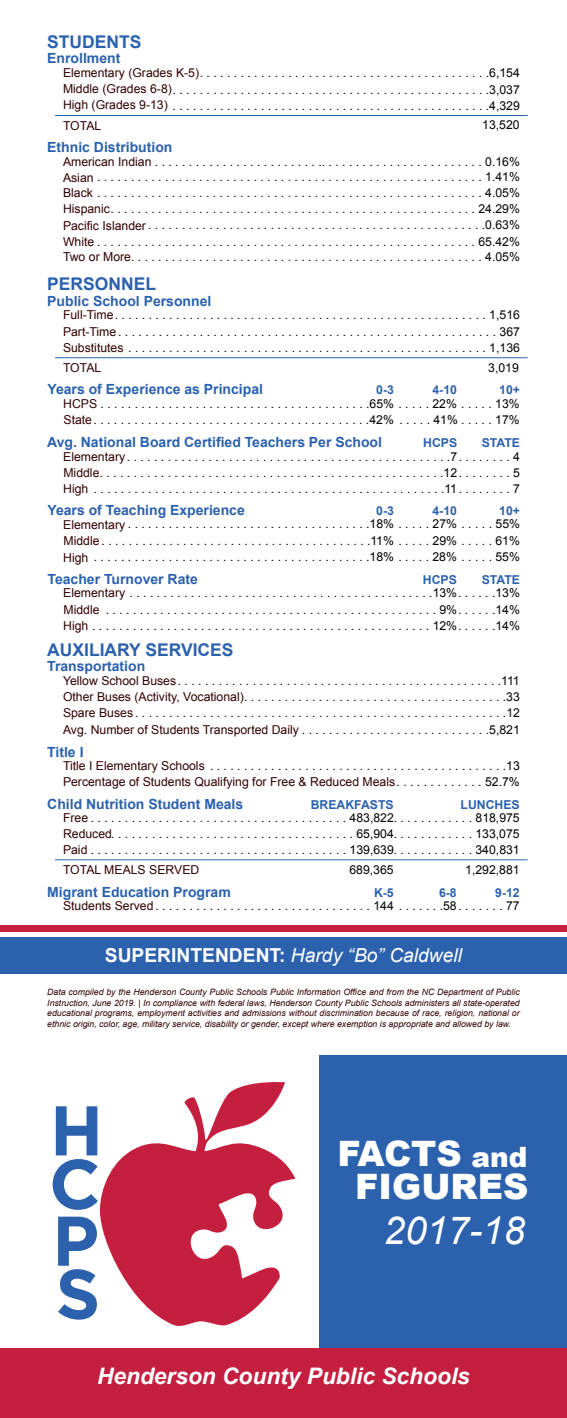
<style>
.page{position:relative;width:567px;height:1418px;background:#fff}
.page>*{position:absolute;margin:0;border:0;box-sizing:border-box;transform-origin:0 0}
.t1{font:italic 38.5px "Arial";color:#fff}
.t2{font:900 35px "Arial";color:#fff}
.t3{font:italic 700 22.75px "Arial";color:#fff}
.t4{font:italic 19.25px "Arial";color:#fff}
.t5{font:700 17.5px "Arial";color:#2b61ad}
.t6{font:700 14px "Arial";color:#2b61ad}
.t7{font:12.25px/16.1px "Arial";color:#000;text-align:justify}
.t8{font:12.25px/15.9px "Arial";color:#040503;text-align:justify}
.t9{font:12.25px/16.3px "Arial";color:#300}
.t10{font:700 12.25px "Arial";color:#2b61ad}
.t11{font:italic 8.75px/10.5px "Arial";color:#300;text-align:justify}
.s1{color:#300}
.s2{color:#000}
.s3{color:#040503}
.s4{font-weight:700;font-style:normal}
.s5{font-size:28px}
</style>
<div class="page">
<div style="left:0;top:925px;width:567px;height:6px;background:#c51f3f"></div>
<hr style="left:55px;top:357px;width:473px;height:1px;background:#2b61ad">
<hr style="left:55px;top:859px;width:473px;height:1px;background:#2b61ad">
<hr style="left:55px;top:115px;width:473px;height:1px;background:#2b61ad">
<div style="left:0;top:937px;width:567px;height:36px;background:#2b61ad"></div>
<div style="left:320px;top:1055px;width:247px;height:301px;background:#2b61ad"></div>
<div style="left:0;top:1348px;width:567px;height:70px;background:#c51f3f"></div>
<svg style="left:100px;top:1082px;width:195px;height:244px;fill:#c51f3f"></svg>
<svg style="left:53px;top:1106px;width:45px;height:103px"></svg>
<svg style="left:58px;top:1216px;width:39px;height:103px"></svg>
<p class="t5" style="left:47px;top:30px;width:96px">STUDENTS</p>
<p class="t6" style="left:47px;top:48px;width:75px">Enrollment</p>
<p class="t7" style="left:63px;top:64px;width:458px;line-height:17px"><span class="s1">Elementary (Grades K-5)</span>. . . . . . . . . . . . . . . . . . . . . . . . . . . . . . . . . . . . . . . . . . .6,154<br><span class="s1">Middle (Grades 6-8)</span>. . . . . . . . . . . . . . . . . . . . . . . . . . . . . . . . . . . . . . . . . . . . . . .3,037</p>
<p class="t7" style="left:63px;top:97px;width:458px"><span class="s1">High (Grades 9-13)</span> . . . . . . . . . . . . . . . . . . . . . . . . . . . . . . . . . . . . . . . . . . . . . . .4,329</p>
<p class="t9" style="left:63px;top:118px;width:40px">TOTAL</p>
<p class="t7" style="left:482px;top:117px;width:39px">13,520</p>
<p class="t6" style="left:47px;top:138px;width:127px">Ethnic Distribution</p>
<p class="t8" style="left:63px;top:153px;width:458px"><span class="s1">American Indian</span> . . . . . . . . . . . . . . . . . . . . . . . . .. . . . . . . . . . . . . . . . . . . . . . . . 0.16% <span class="s1">Asian</span> . . . . . . . . . . . . . . . . . . . . . . . . . . . . . . . . . . . . . . . . . . . . . . . . . . . . . . . . . 1.41% <span class="s1">Black</span> . . . . . . . . . . . . . . . . . . . . . . . . . . . . . . . . . . . . . . . . . . . . . . . . . . . . . . . . . 4.05% <span class="s1">Hispanic</span>. . . . . . . . . . . . . . . . . . . . . . . . . . . . . . . . . . . . . . . . . . . . . . . . . . . . . . 24.29% <span class="s1">Pacific Islander</span> . . . . . . . . . . . . . . . . . . . . . . . . . . . . . . . . . . . . . . . . . . . . . . . . . .0.63% <span class="s1">White</span> . . . . . . . . . . . . . . . . . . . . . . . . . . . . . . . . . . . . . . . . . . . . . . . . . . . . . . . . 65.42% <span class="s1">Two or More</span>. . . . . . . . . . . . . . . . . . . . . . . . . . . . . . . . . . . . . . . . . . . . . . . . . . . . 4.05%</p>
<p class="t5" style="left:47px;top:272px;width:110px">PERSONNEL</p>
<p class="t6" style="left:47px;top:292px;width:166px">Public School Personnel</p>
<p class="t8" style="left:63px;top:306px;width:458px;line-height:17px"><span class="s1">Full-Time</span>. . . . . . . . . . . . . . . . . . . . . . . . . . . . . . . . . . . . . . . . . . . . . . . . . . . . . . . 1,516<br><span class="s1">Part-Time</span> <span class="s2">. . . . . . . . . . . . . . . . . . . . . . . . . . . . . . . . . . . . . . . . . . . . . . . . . . . . . . . . 367</span></p>
<p class="t8" style="left:63px;top:340px;width:458px"><span class="s1">Substitutes</span> . . . . . . . . . . . . . . . . . . . . . . . . . . . . . . . . . . . . . . . . . . . . . . . . . . . . . 1,136</p>
<p class="t9" style="left:63px;top:359px;width:40px">TOTAL</p>
<p class="t8" style="left:488px;top:360px;width:32px">3,019</p>
<p class="t6" style="left:48px;top:380px;width:217px">Years of Experience as Principal</p>
<p class="t10" style="left:376px;top:382px;width:19px">0-3</p>
<p class="t10" style="left:432px;top:382px;width:26px">4-10</p>
<p class="t10" style="left:499px;top:382px;width:22px">10+</p>
<p class="t7" style="left:63px;top:395px;width:458px;line-height:16.6px"><span class="s1">HCPS</span> . . . . . . . . . . . . . . . . . . . . . . . . . . . . . . . . . . . . . . . .65% . . . . . 22% . . . . . 13%<br><span class="s1">State</span>. . . . . . . . . . . . . . . . . . . . . . . . . . . . . . . . . . . . . . . . .42% . . . . . 41% . . . . . 17%</p>
<p class="t6" style="left:47px;top:432px;width:336px">Avg. National Board Certified Teachers Per School</p>
<p class="t10" style="left:423px;top:434px;width:36px">HCPS</p>
<p class="t10" style="left:482px;top:434px;width:40px">STATE</p>
<p class="t7" style="left:63px;top:448px;width:458px"><span class="s1">Elementary</span> . . . . . . . . . . . . . . . . . . . . . . . . . . . . . . . . . . . . . . . . . . . . . . . .7. . . . . . . . 4<br><span class="s1">Middle</span>. . . . . . . . . . . . . . . . . . . . . . . . . . . . . . . . . . . . . . . . . . . . . . . . . . .12. . . . . . . . 5<br><span class="s1">High</span> . . . . . . . . . . . . . . . . . . . . . . . . . . . . . . . . . . . . . . . . . . . . . . . . . . . .11 . . . . . . . . 7</p>
<p class="t6" style="left:48px;top:501px;width:199px">Years of Teaching Experience</p>
<p class="t10" style="left:376px;top:502px;width:19px">0-3</p>
<p class="t10" style="left:432px;top:502px;width:26px">4-10</p>
<p class="t10" style="left:499px;top:502px;width:22px">10+</p>
<p class="t7" style="left:63px;top:516px;width:458px"><span class="s1">Elementary</span> . . . . . . . . . . . . . . . . . . . . . . . . . . . . . . . . . . . .18% . . . . . 27% . . . . . 55% <span class="s1">Middle</span> . . . . . . . . . . . . . . . . . . . . . . . . . . . . . . . . . . . . . . . .11% . . . . . 29% . . . . . 61% <span class="s1">High</span> . . . . . . . . . . . . . . . . . . . . . . . . . . . . . . . . . . . . . . . . .18% . . . . . 28% . . . . . 55%</p>
<p class="t6" style="left:48px;top:570px;width:152px">Teacher Turnover Rate</p>
<p class="t10" style="left:423px;top:571px;width:36px">HCPS</p>
<p class="t10" style="left:482px;top:571px;width:40px">STATE</p>
<p class="t7" style="left:63px;top:585px;width:458px"><span class="s1">Elementary</span> . . . . . . . . . . . . . . . . . . . . . . . . . . . . . . . . . . . . . . . . . . . . .13%. . . . . .13% <span class="s1">Middle</span> . . . . . . . . . . . . . . . . . . . . . . . . . . . . . . . . . . . . . . . . . . . . . . . . . 9%. . . . . .14% <span class="s1">High</span> . . . . . . . . . . . . . . . . . . . . . . . . . . . . . . . . . . . . . . . . . . . . . . . . . . 12%. . . . . .14%</p>
<p class="t5" style="left:47px;top:638px;width:188px">AUXILIARY SERVICES</p>
<p class="t6" style="left:47px;top:656px;width:100px">Transportation</p>
<p class="t8" style="left:63px;top:672px;width:458px;line-height:16.4px"><span class="s1">Yellow School Buses</span> . . . . . . . . . . . . . . . . . . . . . . . . . . . . . . . . . . . . . . . . . . . . . . . .111<br><span class="s1">Other Buses (Activity, Vocational)</span>. . . . . . . . . . . . . . . . . . . . . . . . . . . . . . . . . . . . . . .33<br><span class="s1">Spare Buses</span> . . . . . . . . . . . . . . . . . . . . . . . . . . . . . . . . . . . . . . . . . . . . . . . . . . . . . . .12<br><span class="s1">Avg. Number of Students Transported Daily</span> . . . . . . . . . . . . . . . . . . . . . . . . . . . .5,821</p>
<p class="t6" style="left:47px;top:742px;width:38px">Title I</p>
<p class="t9" style="left:63px;top:758px;width:458px">Title I Elementary Schools <span class="s2">. . . . . . . . . . . . . . . . . . . . . . . . . . . . . . . . . . . . . . . . . . . .13<br></span>Percentage of Students Qualifying for Free &amp; Reduced Meals<span class="s2">. . . . . . . . . . . . . 52.7%</span></p>
<p class="t6" style="left:47px;top:794px;width:198px">Child Nutrition Student Meals</p>
<p class="t10" style="left:311px;top:796px;width:85px">BREAKFASTS</p>
<p class="t10" style="left:461px;top:796px;width:61px">LUNCHES</p>
<p class="t7" style="left:63px;top:810px;width:458px"><span class="s1">Free</span> <span class="s3">. . . . . . . . . . . . . . . . . . . . . . . . . . . . . . . . . . . . . . 483,822</span>. . . . . . . . . . . . 818,975<br><span class="s1">Reduced</span>. . . . . . . . . . . . . . . . . . . . . . . . . . . . . . . . . . . . 65,904. . . . . . . . . . . . 133,075<br><span class="s1">Paid</span> . . . . . . . . . . . . . . . . . . . . . . . . . . . . . . . . . . . . . . 139,639. . . . . . . . . . . . 340,831</p>
<p class="t9" style="left:63px;top:861px;width:138px">TOTAL MEALS SERVED</p>
<p class="t7" style="left:349px;top:861px;width:46px">689,365</p>
<p class="t7" style="left:465px;top:861px;width:56px">1,292,881</p>
<p class="t6" style="left:47px;top:882px;width:185px">Migrant Education Program</p>
<p class="t10" style="left:374px;top:884px;width:21px">K-5</p>
<p class="t10" style="left:439px;top:884px;width:19px">6-8</p>
<p class="t10" style="left:495px;top:884px;width:26px">9-12</p>
<p class="t8" style="left:63px;top:898px;width:458px"><span class="s1">Students Served</span> . . . . . . . . . . . . . . . . . . . . . . . . . . . . . . . . 144 . . . . . . .58 . . . . . . . 77</p>
<p class="t4" style="left:105px;top:942px;width:359px"><span class="s4">SUPERINTENDENT:</span> Hardy “Bo” Caldwell</p>
<p class="t11" style="left:47px;top:987px;width:474px">Data compiled by the Henderson County Public Schools Public Information Office and from the NC Department of Public</p>
<p class="t11" style="left:47px;top:997px;width:474px">Instruction, June 2019. | In compliance with federal laws, Henderson County Public Schools administers all state-operated educational programs, employment activities and admissions without discrimination because of race, religion, national or ethnic origin, color, age, military service, disability or gender, except where exemption is appropriate and allowed by law.</p>
<p class="t2" style="left:337px;top:1128px;width:192px">FACTS <span class="s5">and</span></p>
<p class="t2" style="left:355px;top:1161px;width:175px">FIGURES</p>
<p class="t1" style="left:384px;top:1205px;width:143px">2017-18</p>
<h1 class="t3" style="left:97px;top:1361px;width:374px">Henderson County Public Schools</h1>
</div>
